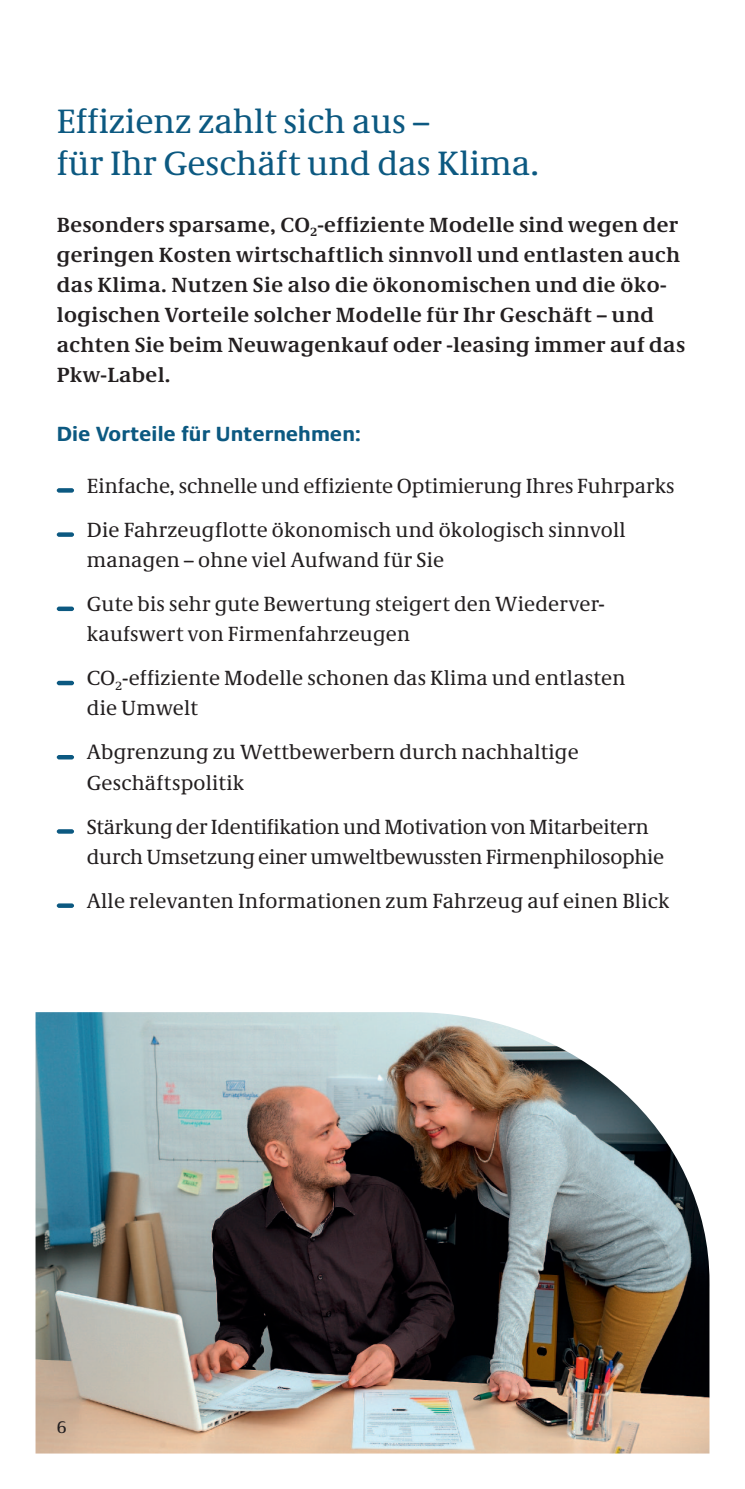
<style>
.page{position:relative;width:745px;height:1489px;background:#fff}
.page>*{position:absolute;margin:0;border:0;box-sizing:border-box;transform-origin:0 0}
.t1{font:35px/42.5px "Neue Demos";color:#0c5981}
.t2{font:21.25px/44.2px "Neue Demos";letter-spacing:.01em;color:#231f20}
.t3{font:700 21.25px/30px "Neue Demos";letter-spacing:.02em;color:#231f20}
.t4{font:21.25px/44.2px "Neue Demos";letter-spacing:-.01em;color:#231f20}
.t5{font:700 21.25px "Neue Praxis";letter-spacing:.01em;color:#0c5981}
.t6{font:17.5px "Neue Demos";color:#231f20}
</style>
<div class="page">
<img style="left:35px;top:1012px;width:674px;height:441px">
<svg style="left:57px;top:488px;width:17px;height:4px"></svg>
<div style="left:57px;top:532px;width:17px;height:5px;background:#0c5981;border-radius:2px"></div>
<div style="left:57px;top:606px;width:17px;height:5px;background:#0c5981;border-radius:2px"></div>
<div style="left:57px;top:680px;width:17px;height:5px;background:#0c5981;border-radius:2px"></div>
<hr style="left:57px;top:755px;width:17px;height:4px;background:#0c5981;border-radius:2px">
<svg style="left:57px;top:829px;width:17px;height:4px"></svg>
<svg style="left:57px;top:903px;width:17px;height:4px"></svg>
<h1 class="t1" style="left:57px;top:99px;width:483px">Effizienz zahlt sich aus –<br>für Ihr Geschäft und das Klima.</h1>
<p class="t3" style="left:57px;top:209px;width:629px">Besonders sparsame, CO<sub>2</sub>-effiziente Modelle sind wegen der geringen Kosten wirtschaftlich sinnvoll und entlasten auch das Klima. Nutzen Sie also die ökonomischen und die öko&shy;logischen Vorteile solcher Modelle für Ihr Geschäft – und achten Sie beim Neuwagenkauf oder -leasing immer auf das Pkw-Label.</p>
<p class="t5" style="left:57px;top:421px;width:306px">Die Vorteile für Unternehmen:</p>
<p class="t2" style="left:87px;top:463px;width:588px">Einfache, schnelle und effiziente Optimierung Ihres Fuhrparks<br>Die Fahrzeugflotte ökonomisch und ökologisch sinnvoll</p>
<p class="t2" style="left:87px;top:537px;width:519px">managen – ohne viel Aufwand für Sie<br>Gute bis sehr gute Bewertung steigert den Wiederver-</p>
<p class="t2" style="left:87px;top:611px;width:539px">kaufswert von Firmenfahrzeugen<br>CO<sub>2</sub>-effiziente Modelle schonen das Klima und entlasten</p>
<p class="t2" style="left:87px;top:685px;width:493px">die Umwelt<br>Abgrenzung zu Wettbewerbern durch nachhaltige</p>
<p class="t4" style="left:87px;top:760px;width:563px">Geschäftspolitik<br>Stärkung der Identifikation und Motivation von Mitarbeitern</p>
<p class="t4" style="left:87px;top:834px;width:583px">durch Umsetzung einer umweltbewussten Firmenphilosophie<br>Alle relevanten Informationen zum Fahrzeug auf einen Blick</p>
<p class="t6" style="left:57px;top:1415px;width:11px">6</p>
</div>
